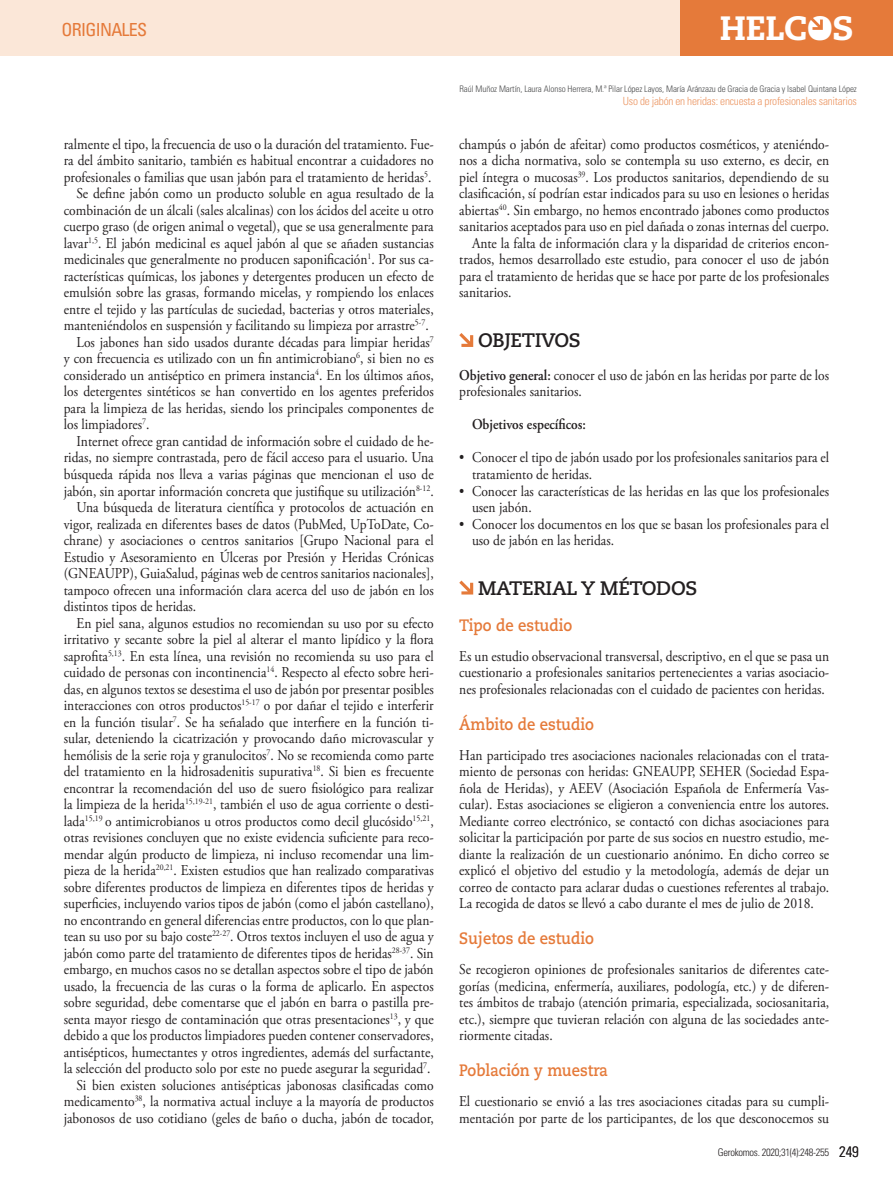
<style>
.page{position:relative;width:893px;height:1191px;background:#fff}
.page>*{position:absolute;margin:0;border:0;box-sizing:border-box;transform-origin:0 0}
.t1{font:800 33.75px "Caecilia LT Std";letter-spacing:-.01em;color:#fff}
.GAL_-_Cat_A{font:700 19.5px "Caecilia LT Std";letter-spacing:-.02em;color:#231f20}
.t2{font:condensed 18px "Univers LT Std";letter-spacing:-.04em;color:#e57a3a}
.GAL_-_Cat_B{font:700 16.5px "Caecilia LT Std";color:#e57a3a;scale:.9 1}
.GAL_-_Cat_B_desp_de{font:700 16.5px "Caecilia LT Std";color:#e57a3a;scale:.9 1}
.GAL_-_Galerada{font:15px/16.5px "Adobe Garamond Pro";color:#231f20;text-align:justify;scale:.9 1}
.GAL_-_Galerada_Prime{font:15px/16.5px "Adobe Garamond Pro";color:#231f20;text-align:justify;scale:.9 1}
.GAL_-_Bullets{font:15px/16.5px "Adobe Garamond Pro";color:#231f20;scale:.9 1}
.GAL_-_Galerada-2{font:600 15px "Adobe Garamond Pro";color:#231f20;scale:.9 1}
.CAB_-_Titulo{font:300 condensed 11.25px "Univers LT Std";letter-spacing:-.02em;color:#ec9764}
.t3{font:300 condensed 10.5px "Univers LT Std";letter-spacing:-.03em;color:#231f20}
.CAB_-__Autores{font:300 condensed 9px "Univers LT Std";letter-spacing:-.01em;color:#4b4c4d}
.s1{font-weight:600}
.s2{font-size:15px}
</style>
<div class="page">
<div style="left:0;top:0;width:705px;height:55px;background:#fbe7d8"></div>
<div style="left:680px;top:0;width:213px;height:55px;background:#e57a3a"></div>
<div style="left:811px;top:19px;width:18px;height:19px;background:#fff;border-radius:50%"></div>
<svg style="left:811px;top:19px;width:12px;height:11px"></svg>
<svg style="left:459px;top:333px;width:14px;height:14px"></svg>
<svg style="left:459px;top:580px;width:14px;height:14px"></svg>
<p class="t2" style="left:62px;top:18px;width:87px">ORIGINALES</p>
<h1 class="t1" style="left:720px;top:8px;width:135px">HELCOS</h1>
<p class="GAL_-_Galerada" style="left:64px;top:136px;width:413px">ralmente el tipo, la frecuencia de uso o la duración del tratamiento. Fue&shy;ra del ámbito sanitario, también es habitual encontrar a cuidadores no profesionales o familias que usan jabón para el tratamiento de heridas<sup>5</sup>.</p>
<p class="GAL_-_Galerada" style="left:64px;top:186px;width:413px;text-indent:13px">Se define jabón como un producto soluble en agua resultado de la combinación de un álcali (sales alcalinas) con los ácidos del aceite u otro cuerpo graso (de origen animal o vegetal), que se usa generalmente para lavar<sup>1,5</sup>. El jabón medicinal es aquel jabón al que se añaden sustancias medicinales que generalmente no producen saponificación<sup>1</sup>. Por sus ca&shy;racterísticas químicas, los jabones y detergentes producen un efecto de emulsión sobre las grasas, formando micelas, y rompiendo los enlaces entre el tejido y las partículas de suciedad, bacterias y otros materiales, manteniéndolos en suspensión y facilitando su limpieza por arrastre<sup>5-7</sup>.</p>
<p class="GAL_-_Galerada" style="left:64px;top:334px;width:413px;text-indent:13px">Los jabones han sido usados durante décadas para limpiar heridas<sup>7 </sup>y con frecuencia es utilizado con un fin antimicrobiano<sup>6</sup>, si bien no es considerado un antiséptico en primera instancia<sup>4</sup>. En los últimos años, los detergentes sintéticos se han convertido en los agentes preferidos para la limpieza de las heridas, siendo los principales componentes de los limpiadores<sup>7</sup>.</p>
<p class="GAL_-_Galerada" style="left:64px;top:433px;width:413px;text-indent:13px">Internet ofrece gran cantidad de información sobre el cuidado de he&shy;ridas, no siempre contrastada, pero de fácil acceso para el usuario. Una búsqueda rápida nos lleva a varias páginas que mencionan el uso de jabón, sin aportar información concreta que justifique su utilización<sup>8-12</sup>.</p>
<p class="GAL_-_Galerada" style="left:64px;top:499px;width:413px;text-indent:13px">Una búsqueda de literatura científica y protocolos de actuación en vigor, realizada en diferentes bases de datos (PubMed, UpToDate, Co&shy;chrane) y asociaciones o centros sanitarios [Grupo Nacional para el Estudio y Asesoramiento en Úlceras por Presión y Heridas Crónicas (GNEAUPP), GuiaSalud, páginas web de centros sanitarios nacionales], tampoco ofrecen una información clara acerca del uso de jabón en los distintos tipos de heridas.</p>
<p class="GAL_-_Galerada" style="left:64px;top:615px;width:413px;text-indent:13px">En piel sana, algunos estudios no recomiendan su uso por su efecto irritativo y secante sobre la piel al alterar el manto lipídico y la flora saprofita<sup>5,13</sup>. En esta línea, una revisión no recomienda su uso para el cuidado de personas con incontinencia<sup>14</sup>. Respecto al efecto sobre heri&shy;das, en algunos textos se desestima el uso de jabón por presentar posibles interacciones con otros productos<sup>15-17</sup> o por dañar el tejido e interferir en la función tisular<sup>7</sup>. Se ha señalado que interfiere en la función ti&shy;sular, deteniendo la cicatrización y provocando daño microvascular y hemólisis de la serie roja y granulocitos<sup>7</sup>. No se recomienda como parte del tratamiento en la hidrosadenitis supurativa<sup>18</sup>. Si bien es frecuente encontrar la recomendación del uso de suero fisiológico para realizar la limpieza de la herida<sup>15,19-21</sup>, también el uso de agua corriente o desti&shy;lada<sup>15,19</sup> o antimicrobianos u otros productos como decil glucósido<sup>15,21</sup>, otras revisiones concluyen que no existe evidencia suficiente para reco&shy;mendar algún producto de limpieza, ni incluso recomendar una lim&shy;pieza de la herida<sup>20,21</sup>. Existen estudios que han realizado comparativas sobre diferentes productos de limpieza en diferentes tipos de heridas y superficies, incluyendo varios tipos de jabón (como el jabón castellano), no encontrando en general diferencias entre productos, con lo que plan&shy;tean su uso por su bajo coste<sup>22-27</sup>. Otros textos incluyen el uso de agua y jabón como parte del tratamiento de diferentes tipos de heridas<sup>28-37</sup>. Sin embargo, en muchos casos no se detallan aspectos sobre el tipo de jabón usado, la frecuencia de las curas o la forma de aplicarlo. En aspectos sobre seguridad, debe comentarse que el jabón en barra o pastilla pre&shy;senta mayor riesgo de contaminación que otras presentaciones<sup>13</sup>, y que debido a que los productos limpiadores pueden contener conservadores, antisépticos, humectantes y otros ingredientes, además del surfactante, la selección del producto solo por este no puede asegurar la seguridad<sup>7</sup>.</p>
<p class="GAL_-_Galerada" style="left:64px;top:1077px;width:413px;text-indent:13px">Si bien existen soluciones antisépticas jabonosas clasificadas como medicamento<sup>38</sup>, la normativa actual incluye a la mayoría de productos jabonosos de uso cotidiano (geles de baño o ducha, jabón de tocador,</p>
<p class="CAB_-__Autores" style="left:460px;top:83px;width:399px">Raúl Muñoz Martín, Laura Alonso Herrera, M.ª Pilar López Layos, María Aránzazu de Gracia de Gracia y Isabel Quintana López</p>
<p class="CAB_-_Titulo" style="left:623px;top:94px;width:236px">Uso de jabón en heridas: encuesta a profesionales sanitarios</p>
<p class="GAL_-_Galerada" style="left:459px;top:136px;width:413px">champús o jabón de afeitar) como productos cosméticos, y ateniéndo&shy;nos a dicha normativa, solo se contempla su uso externo, es decir, en piel íntegra o mucosas<sup>39</sup>. Los productos sanitarios, dependiendo de su clasificación, sí podrían estar indicados para su uso en lesiones o heridas abiertas<sup>40</sup>. Sin embargo, no hemos encontrado jabones como productos sanitarios aceptados para uso en piel dañada o zonas internas del cuerpo.</p>
<p class="GAL_-_Galerada" style="left:459px;top:235px;width:413px;text-indent:13px">Ante la falta de información clara y la disparidad de criterios encon&shy;trados, hemos desarrollado este estudio, para conocer el uso de jabón para el tratamiento de heridas que se hace por parte de los profesionales sanitarios.</p>
<p class="GAL_-_Cat_A" style="left:478px;top:329px;width:104px">OBJETIVOS</p>
<p class="GAL_-_Galerada_Prime" style="left:459px;top:367px;width:412px"><span class="s1">Objetivo general:</span> conocer el uso de jabón en las heridas por parte de los profesionales sanitarios.</p>
<p class="GAL_-_Galerada-2" style="left:472px;top:416px;width:128px">Objetivos específicos:</p>
<p class="GAL_-_Bullets" style="left:472px;top:450px;width:398px;text-indent:-13px">• Conocer el tipo de jabón usado por los profesionales sanitarios para el tratamiento de heridas.</p>
<p class="GAL_-_Bullets" style="left:472px;top:483px;width:398px;text-indent:-13px">• Conocer las características de las heridas en las que los profesionales usen jabón.</p>
<p class="GAL_-_Bullets" style="left:472px;top:516px;width:398px;text-indent:-13px">• Conocer los documentos en los que se basan los profesionales para el uso de jabón en las heridas.</p>
<p class="GAL_-_Cat_A" style="left:478px;top:576px;width:221px">MATERIAL Y MÉTODOS</p>
<p class="GAL_-_Cat_B_desp_de" style="left:459px;top:615px;width:127px">Tipo de estudio</p>
<p class="GAL_-_Galerada_Prime" style="left:459px;top:648px;width:413px">Es un estudio observacional transversal, descriptivo, en el que se pasa un cuestionario a profesionales sanitarios pertenecientes a varias asociacio&shy;nes profesionales relacionadas con el cuidado de pacientes con heridas.</p>
<p class="GAL_-_Cat_B" style="left:459px;top:714px;width:151px">Ámbito de estudio</p>
<p class="GAL_-_Galerada_Prime" style="left:459px;top:747px;width:413px">Han participado tres asociaciones nacionales relacionadas con el trata&shy;miento de personas con heridas: GNEAUPP, SEHER (Sociedad Espa&shy;ñola de Heridas), y AEEV (Asociación Española de Enfermería Vas&shy;cular). Estas asociaciones se eligieron a conveniencia entre los autores.<br>Mediante correo electrónico, se contactó con dichas asociaciones para solicitar la participación por parte de sus socios en nuestro estudio, me&shy;diante la realización de un cuestionario anónimo. En dicho correo se explicó el objetivo del estudio y la metodología, además de dejar un correo de contacto para aclarar dudas o cuestiones referentes al trabajo.<br>La recogida de datos se llevó a cabo durante el mes de julio de 2018.</p>
<p class="GAL_-_Cat_B" style="left:459px;top:928px;width:151px">Sujetos de estudio</p>
<p class="GAL_-_Galerada_Prime" style="left:459px;top:961px;width:413px">Se recogieron opiniones de profesionales sanitarios de diferentes cate&shy;gorías (medicina, enfermería, auxiliares, podología, etc.) y de diferen&shy;tes ámbitos de trabajo (atención primaria, especializada, sociosanitaria, etc.), siempre que tuvieran relación con alguna de las sociedades ante&shy;riormente citadas.</p>
<p class="GAL_-_Cat_B" style="left:459px;top:1060px;width:167px">Población y muestra</p>
<p class="GAL_-_Galerada_Prime" style="left:459px;top:1093px;width:413px">El cuestionario se envió a las tres asociaciones citadas para su cumpli&shy;mentación por parte de los participantes, de los que desconocemos su</p>
<p class="t3" style="left:718px;top:1145px;width:143px">Gerokomos. 2020;31(4):248-255 <span class="s2">249</span></p>
</div>
